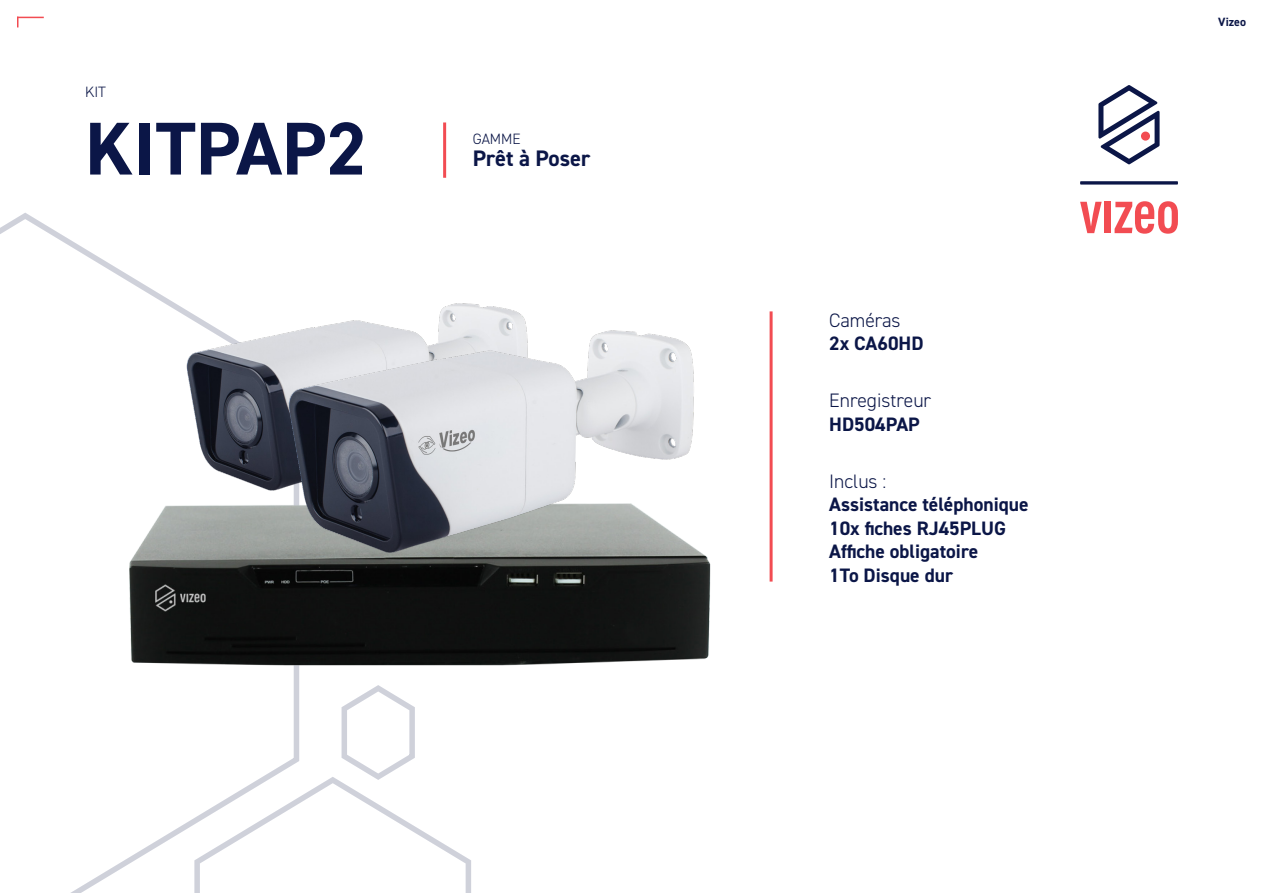
<style>
.page{position:relative;width:1263px;height:893px;background:#fff}
.page>*{position:absolute;margin:0;border:0;box-sizing:border-box;transform-origin:0 0}
.t1{font:700 75px "DIN2014";color:#0b1647}
.t2{font:700 22.5px "DIN2014";color:#0b1647}
.t3{font:700 19.5px "DIN2014";color:#0b1647}
.t4{font:300 19.5px "DIN2014";color:#0b1647}
.t5{font:300 15px "DIN2014";color:#0b1647}
.t6{font:700 12px "DIN2014";color:#0b1647}
</style>
<div class="page">
<svg style="left:17px;top:17px;width:27px;height:10px"></svg>
<svg style="left:0;top:213px;width:194px;height:680px"></svg>
<svg style="left:194px;top:808px;width:277px;height:85px"></svg>
<img style="left:102px;top:330px;width:608px;height:478px">
<img style="left:135px;top:265px;width:91px;height:267px">
<img style="left:226px;top:303px;width:485px;height:299px">
<hr style="left:770px;top:311px;width:3px;height:271px;background:#f24c52">
<hr style="left:443px;top:122px;width:3px;height:56px;background:#f24c52">
<svg style="left:1098px;top:85px;width:61px;height:79px"></svg>
<div style="left:1141px;top:132px;width:9px;height:9px;background:#f24c52;border-radius:50%"></div>
<svg style="left:1080px;top:202px;width:22px;height:31px"></svg>
<div style="left:1105px;top:202px;width:6px;height:31px;background:#f24c52"></div>
<svg style="left:1114px;top:201px;width:64px;height:33px"></svg>
<svg style="left:1080px;top:181px;width:98px;height:4px"></svg>
<p class="t5" style="left:85px;top:82px;width:22px">KIT</p>
<p class="t1" style="left:85px;top:99px;width:283px">KITPAP2</p>
<p class="t5" style="left:473px;top:130px;width:49px">GAMME</p>
<p class="t2" style="left:473px;top:143px;width:119px">Prêt à Poser</p>
<p class="t4" style="left:829px;top:308px;width:73px">Caméras</p>
<p class="t3" style="left:829px;top:330px;width:96px">2x CA60HD</p>
<p class="t4" style="left:829px;top:389px;width:103px">Enregistreur</p>
<p class="t3" style="left:829px;top:411px;width:92px">HD504PAP</p>
<p class="t4" style="left:829px;top:469px;width:59px">Inclus :</p>
<p class="t3" style="left:829px;top:492px;width:201px">Assistance téléphonique</p>
<p class="t3" style="left:829px;top:515px;width:178px">10x fiches RJ45PLUG</p>
<p class="t3" style="left:829px;top:538px;width:151px">Affiche obligatoire</p>
<p class="t3" style="left:829px;top:562px;width:125px">1To Disque dur</p>
<p class="t6" style="left:1218px;top:14px;width:29px">Vizeo</p>
</div>
